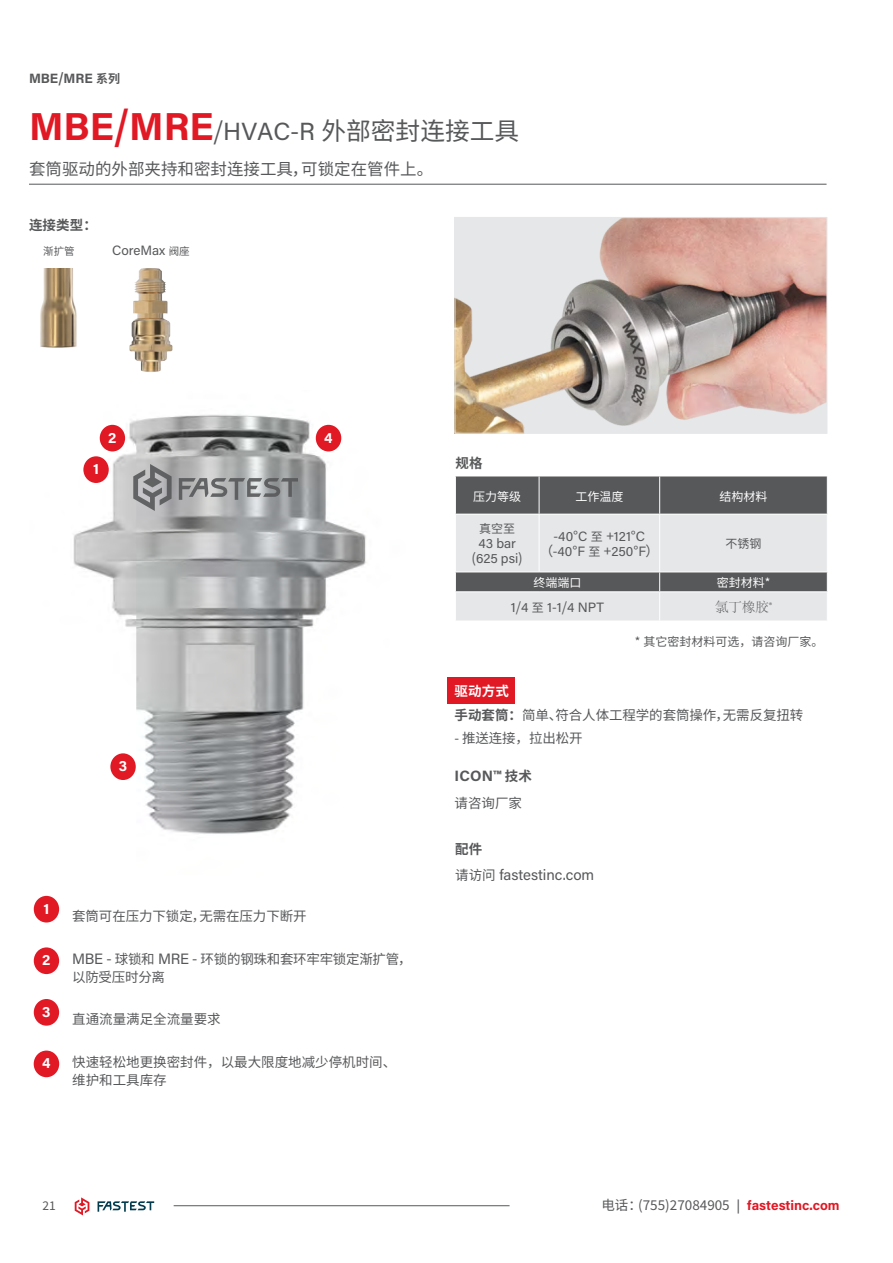
<style>
.page{position:relative;width:893px;height:1263px;background:#fff}
.page>*{position:absolute;margin:0;border:0;box-sizing:border-box;transform-origin:0 0}
.t1{font:24.75px "Noto Sans SC";color:#57585a}
.t2{font:16.5px "Noto Sans SC";color:#57585a}
.t3{font:15px "Acumin Pro";letter-spacing:-.005em;color:#57585a}
.t4{font:700 15px "Acumin Pro";color:#fff}
.Subhead_80_Black{font:700 15px "Acumin Pro";color:#57585a}
.Table___Label_body{font:13.5px/18px "Noto Sans SC";letter-spacing:-.01em;color:#57585a}
.Table___Label_body-2{font:13.5px/15px "Acumin Pro";color:#57585a;text-align:center}
.Subhead_80_Black-2{font:700 13.5px "Noto Sans SC";letter-spacing:.01em;color:#57585a}
.t5{font:700 13.5px "Acumin Pro";color:#57585a}
.Table___Label_body-3{font:300 13.5px "Adobe Song Std";color:#57585a}
.Body_copy{font:13.5px "Noto Sans SC";color:#57585a}
.Subhead_80_Black-3{font:700 13.5px "Noto Sans SC";color:#fff}
.Table___Label_body-4{font:12px "Noto Sans SC";color:#fff}
.Footnote_copy{font:12px "Noto Sans SC";color:#57585a}
.Table___Label_body-5{font:12px "Noto Sans SC";color:#57585a}
.t6{font:10.5px "Noto Sans SC";color:#57585a}
.s1{font-family:"Noto Sans SC"}
.s2{font-family:"Noto Sans SC";font-size:12px}
.s3{font-family:"Acumin Pro";font-weight:700;font-size:39px;color:#e01925}
.s4{font-weight:700;font-size:39px;color:#e01925}
.s5{font-family:"Acumin Pro"}
.s6{font-family:"Noto Sans SC";font-size:10.5px}
.s7{font-family:"Acumin Pro";font-size:15px}
.s8{font-size:15px}
.s9{font-weight:700}
.s10{font-family:"Noto Sans SC";font-size:13.5px}
.s11{font-family:"Acumin Pro";font-weight:700;color:#e01925}
</style>
<div class="page">
<div style="left:447px;top:676px;width:68px;height:27px;background:#e01925"></div>
<svg style="left:455px;top:476px;width:373px;height:145px;background:#b0b1b3"></svg>
<img style="left:73px;top:414px;width:293px;height:420px">
<hr style="left:29px;top:184px;width:797px;height:1px;background:#57585a">
<div style="left:83px;top:456px;width:26px;height:27px;background:#e01925;border-radius:50%"></div>
<div style="left:100px;top:425px;width:25px;height:26px;background:#e01925;border-radius:50%"></div>
<div style="left:110px;top:753px;width:26px;height:27px;background:#e01925;border-radius:50%"></div>
<div style="left:316px;top:425px;width:25px;height:26px;background:#e01925;border-radius:50%"></div>
<img style="left:133px;top:268px;width:35px;height:48px">
<img style="left:129px;top:316px;width:44px;height:56px">
<img style="left:40px;top:268px;width:37px;height:80px">
<div style="left:34px;top:896px;width:25px;height:26px;background:#e01925;border-radius:50%"></div>
<div style="left:34px;top:947px;width:25px;height:27px;background:#e01925;border-radius:50%"></div>
<div style="left:34px;top:999px;width:25px;height:27px;background:#e01925;border-radius:50%"></div>
<div style="left:34px;top:1050px;width:25px;height:27px;background:#e01925;border-radius:50%"></div>
<svg style="left:133px;top:464px;width:39px;height:47px;background:#969698"></svg>
<svg style="left:179px;top:478px;width:119px;height:22px;background:#929496"></svg>
<img style="left:457px;top:219px;width:368px;height:213px">
<div style="left:455px;top:217px;width:372px;height:217px;border:1px solid #e6e7e9"></div>
<hr style="left:174px;top:1205px;width:336px;height:1px;background:#57585a">
<svg style="left:75px;top:1197px;width:14px;height:18px"></svg>
<svg style="left:98px;top:1201px;width:56px;height:11px"></svg>
<p class="t5" style="left:29px;top:69px;width:93px">MBE<span class="s1">/</span>MRE <span class="s2">系列</span></p>
<p class="t1" style="left:29px;top:116px;width:492px"><span class="s3">MBE</span><span class="s4">/</span><span class="s3">MRE</span>/<span class="s5">HVAC</span>-<span class="s5">R</span> 外部密封连接工具</p>
<p class="t2" style="left:29px;top:160px;width:406px">套筒驱动的外部夹持和密封连接工具，可锁定在管件上。</p>
<p class="Subhead_80_Black-2" style="left:29px;top:218px;width:70px">连接类型：</p>
<p class="t6" style="left:43px;top:245px;width:33px">渐扩管</p>
<p class="Table___Label_body-2" style="left:112px;top:242px;width:79px">CoreMax <span class="s6">阀座</span></p>
<p class="t4" style="left:93px;top:458px;width:7px">1</p>
<p class="t4" style="left:108px;top:427px;width:10px">2</p>
<p class="t4" style="left:324px;top:427px;width:10px">4</p>
<p class="t4" style="left:119px;top:755px;width:10px">3</p>
<p class="t4" style="left:43px;top:898px;width:7px">1</p>
<p class="Table___Label_body" style="left:72px;top:907px;width:236px">套筒可在压力下锁定，无需在压力下断开</p>
<p class="t4" style="left:42px;top:949px;width:10px">2</p>
<p class="Table___Label_body" style="left:72px;top:950px;width:341px"><span class="s7">MBE</span> <span class="s8">-</span> 球锁和 <span class="s7">MRE</span> <span class="s8">-</span> 环锁的钢珠和套环牢牢锁定渐扩管，以防受压时分离</p>
<p class="t4" style="left:42px;top:1001px;width:10px">3</p>
<p class="Table___Label_body" style="left:72px;top:1010px;width:150px">直通流量满足全流量要求</p>
<p class="t4" style="left:42px;top:1052px;width:10px">4</p>
<p class="Table___Label_body" style="left:72px;top:1053px;width:326px">快速轻松地更换密封件，以最大限度地减少停机时间、维护和工具库存</p>
<p class="Subhead_80_Black-2" style="left:455px;top:455px;width:29px">规格</p>
<p class="Table___Label_body-4" style="left:473px;top:489px;width:49px">压力等级</p>
<p class="Table___Label_body-4" style="left:575px;top:489px;width:49px">工作温度</p>
<p class="Table___Label_body-4" style="left:719px;top:489px;width:49px">结构材料</p>
<p class="Table___Label_body-5" style="left:479px;top:522px;width:37px">真空至</p>
<p class="Table___Label_body-2" style="left:472px;top:535px;width:53px">43 bar <span class="s1">(</span>625 psi<span class="s1">)</span></p>
<p class="Table___Label_body-2" style="left:554px;top:529px;width:93px"><span class="s1">-</span>40<span class="s1">°</span>C <span class="s2">至</span> <span class="s1">+</span>121<span class="s1">°</span>C</p>
<p class="Table___Label_body-2" style="left:540px;top:544px;width:121px"><span class="s1">（-</span>40<span class="s1">°</span>F <span class="s2">至</span> <span class="s1">+</span>250<span class="s1">°</span>F<span class="s1">）</span></p>
<p class="Table___Label_body-5" style="left:725px;top:537px;width:37px">不锈钢</p>
<p class="Table___Label_body-4" style="left:533px;top:576px;width:49px">终端端口</p>
<p class="Table___Label_body-4" style="left:717px;top:576px;width:55px">密封材料*</p>
<p class="Table___Label_body-2" style="left:511px;top:600px;width:95px">1<span class="s1">/</span>4 <span class="s2">至</span> 1<span class="s1">-</span>1<span class="s1">/</span>4 NPT</p>
<p class="Table___Label_body-3" style="left:715px;top:600px;width:58px">氯丁橡胶<sup>®</sup></p>
<p class="Footnote_copy" style="left:635px;top:635px;width:190px">* 其它密封材料可选，请咨询厂家。</p>
<p class="Subhead_80_Black-3" style="left:455px;top:684px;width:56px">驱动方式</p>
<p class="Table___Label_body" style="left:455px;top:706px;width:350px"><span class="s9">手动套筒：</span>简单、符合人体工程学的套筒操作，无需反复扭转</p>
<p class="Table___Label_body" style="left:455px;top:729px;width:130px">- 推送连接，拉出松开</p>
<p class="Subhead_80_Black" style="left:455px;top:765px;width:79px">ICON™ <span class="s10">技术</span></p>
<p class="Body_copy" style="left:455px;top:795px;width:69px">请咨询厂家</p>
<p class="Subhead_80_Black-2" style="left:455px;top:841px;width:29px">配件</p>
<p class="t3" style="left:455px;top:864px;width:141px"><span class="s10">请访问</span> fastestinc.com</p>
<p class="Footnote_copy" style="left:42px;top:1198px;width:15px">21</p>
<p class="Table___Label_body" style="left:601px;top:1196px;width:240px">电话：(755)27084905 <span class="s5">|</span> <span class="s11">fastestinc.com</span></p>
</div>
